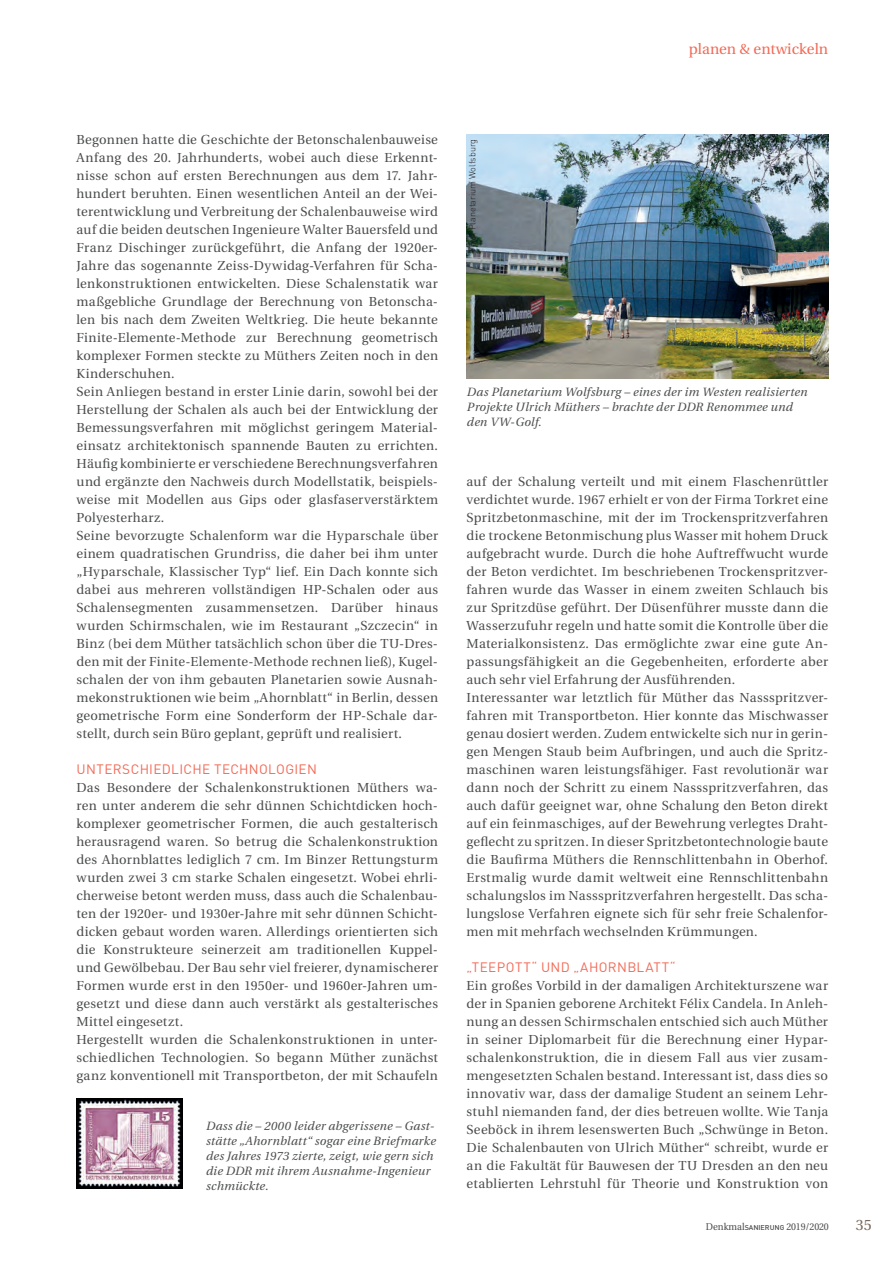
<style>
.page{position:relative;width:893px;height:1263px;background:#fff}
.page>*{position:absolute;margin:0;border:0;box-sizing:border-box;transform-origin:0 0}
.t1{font:15px "Utopia";color:#f26a56}
.t2{font:15px "Utopia";color:#7a6a5d}
.t3{font:13.5px "DIN";letter-spacing:.025em;color:#f26a56}
.t4{font:13.05px/18px "Utopia";letter-spacing:.02em;color:#4b4c4d}
.t5{font:italic 12px/15px "Utopia";letter-spacing:.02em;color:#4b4c4d}
.t6{font:9.75px "Utopia";letter-spacing:-.015em;color:#4b4c4d;scale:.95 1}
.t7{font:300 9px "DIN";color:#231f20}
.s1{font-family:"DIN";font-weight:500;font-size:6.9px}
</style>
<div class="page">
<img style="left:77px;top:1098px;width:105px;height:90px">
<img style="left:467px;top:134px;width:361px;height:244px">
<p class="t1" style="left:689px;top:41px;width:141px">planen &amp; entwickeln</p>
<p class="t4" style="left:77px;top:131px;width:363px">Begonnen hatte die Geschichte der Betonschalenbauweise Anfang des 20. Jahrhunderts, wobei auch diese Erkennt&shy;nisse schon auf ersten Berechnungen aus dem 17. Jahr&shy;hundert beruhten. Einen wesentlichen Anteil an der Wei&shy;terentwicklung und Verbreitung der Schalenbauweise wird auf die beiden deutschen Ingenieure Walter Bauersfeld und Franz Dischinger zurückgeführt, die Anfang der 1920er-Jahre das sogenannte Zeiss-Dywidag-Verfahren für Scha&shy;lenkonstruktionen entwickelten. Diese Schalenstatik war maßgebliche Grundlage der Berechnung von Betonscha&shy;len bis nach dem Zweiten Weltkrieg. Die heute bekannte Finite-Elemente-Methode zur Berechnung geometrisch komplexer Formen steckte zu Müthers Zeiten noch in den Kinderschuhen.<br>Sein Anliegen bestand in erster Linie darin, sowohl bei der Herstellung der Schalen als auch bei der Entwicklung der Bemessungsverfahren mit möglichst geringem Material&shy;einsatz architektonisch spannende Bauten zu errichten.<br>Häufig kombinierte er verschiedene Berechnungsverfahren und ergänzte den Nachweis durch Modellstatik, beispiels&shy;weise mit Modellen aus Gips oder glasfaserverstärktem Polyesterharz.<br>Seine bevorzugte Schalenform war die Hyparschale über einem quadratischen Grundriss, die daher bei ihm unter „Hyparschale, Klassischer Typ“ lief. Ein Dach konnte sich dabei aus mehreren vollständigen HP-Schalen oder aus Schalensegmenten zusammensetzen. Darüber hinaus wurden Schirmschalen, wie im Restaurant „Szczecin“ in Binz (bei dem Müther tatsächlich schon über die TU-Dres&shy;den mit der Finite-Elemente-Methode rechnen ließ), Kugel&shy;schalen der von ihm gebauten Planetarien sowie Ausnah&shy;mekonstruktionen wie beim „Ahornblatt“ in Berlin, dessen geometrische Form eine Sonderform der HP-Schale dar&shy;stellt, durch sein Büro geplant, geprüft und realisiert.</p>
<p class="t3" style="left:77px;top:761px;width:242px">UNTERSCHIEDLICHE TECHNOLOGIEN</p>
<p class="t4" style="left:77px;top:779px;width:363px">Das Besondere der Schalenkonstruktionen Müthers wa&shy;ren unter anderem die sehr dünnen Schichtdicken hoch&shy;komplexer geometrischer Formen, die auch gestalterisch herausragend waren. So betrug die Schalenkonstruktion des Ahornblattes lediglich 7 cm. Im Binzer Rettungsturm wurden zwei 3 cm starke Schalen eingesetzt. Wobei ehrli&shy;cherweise betont werden muss, dass auch die Schalenbau&shy;ten der 1920er- und 1930er-Jahre mit sehr dünnen Schicht&shy;dicken gebaut worden waren. Allerdings orientierten sich die Konstrukteure seinerzeit am traditionellen Kuppel&shy;und Gewölbebau. Der Bau sehr viel freierer, dynamischerer Formen wurde erst in den 1950er- und 1960er-Jahren um&shy;gesetzt und diese dann auch verstärkt als gestalterisches Mittel eingesetzt.<br>Hergestellt wurden die Schalenkonstruktionen in unter&shy;schiedlichen Technologien. So begann Müther zunächst ganz konventionell mit Transportbeton, der mit Schaufeln</p>
<p class="t5" style="left:206px;top:1118px;width:231px">Dass die – 2000 leider abgerissene – Gast&shy;stätte „Ahornblatt“ sogar eine Briefmarke des Jahres 1973 zierte, zeigt, wie gern sich die DDR mit ihrem Ausnahme-Ingenieur schmückte.</p>
<p class="t7" style="left:467px;top:252px;width:115px;rotate:-90deg">Foto: Planetarium Wolfsburg</p>
<p class="t5" style="left:467px;top:385px;width:342px">Das Planetarium Wolfsburg – eines der im Westen realisierten<br>Projekte Ulrich Müthers – brachte der DDR Renommee und den VW-Golf.</p>
<p class="t4" style="left:467px;top:473px;width:363px">auf der Schalung verteilt und mit einem Flaschenrüttler verdichtet wurde. 1967 erhielt er von der Firma Torkret eine Spritzbetonmaschine, mit der im Trockenspritzverfahren die trockene Betonmischung plus Wasser mit hohem Druck aufgebracht wurde. Durch die hohe Auftreffwucht wurde der Beton verdichtet. Im beschriebenen Trockenspritzver&shy;fahren wurde das Wasser in einem zweiten Schlauch bis zur Spritzdüse geführt. Der Düsenführer musste dann die Wasserzufuhr regeln und hatte somit die Kontrolle über die Materialkonsistenz. Das ermöglichte zwar eine gute An&shy;passungsfähigkeit an die Gegebenheiten, erforderte aber auch sehr viel Erfahrung der Ausführenden.<br>Interessanter war letztlich für Müther das Nassspritzver&shy;fahren mit Transportbeton. Hier konnte das Mischwasser genau dosiert werden. Zudem entwickelte sich nur in gerin&shy;gen Mengen Staub beim Aufbringen, und auch die Spritz&shy;maschinen waren leistungsfähiger. Fast revolutionär war dann noch der Schritt zu einem Nassspritzverfahren, das auch dafür geeignet war, ohne Schalung den Beton direkt auf ein feinmaschiges, auf der Bewehrung verlegtes Draht&shy;geflecht zu spritzen. In dieser Spritzbetontechnologie baute die Baufirma Müthers die Rennschlittenbahn in Oberhof.<br>Erstmalig wurde damit weltweit eine Rennschlittenbahn schalungslos im Nassspritzverfahren hergestellt. Das scha&shy;lungslose Verfahren eignete sich für sehr freie Schalenfor&shy;men mit mehrfach wechselnden Krümmungen.</p>
<p class="t3" style="left:467px;top:959px;width:211px">„TEEPOTT“ UND „AHORNBLATT“</p>
<p class="t4" style="left:467px;top:977px;width:363px;text-align:justify">Ein großes Vorbild in der damaligen Architekturszene war der in Spanien geborene Architekt Félix Candela. In Anleh&shy;nung an dessen Schirmschalen entschied sich auch Müther in seiner Diplomarbeit für die Berechnung einer Hypar&shy;schalenkonstruktion, die in diesem Fall aus vier zusam&shy;mengesetzten Schalen bestand. Interessant ist, dass dies so innovativ war, dass der damalige Student an seinem Lehr&shy;stuhl niemanden fand, der dies betreuen wollte. Wie Tanja Seeböck in ihrem lesenswerten Buch „Schwünge in Beton.<br>Die Schalenbauten von Ulrich Müther“ schreibt, wurde er an die Fakultät für Bauwesen der TU Dresden an den neu etablierten Lehrstuhl für Theorie und Konstruktion von</p>
<p class="t6" style="left:706px;top:1222px;width:131px">Denkmal<span class="s1">SANIERUNG</span> 2019/2020</p>
<p class="t2" style="left:856px;top:1217px;width:18px">35</p>
</div>
